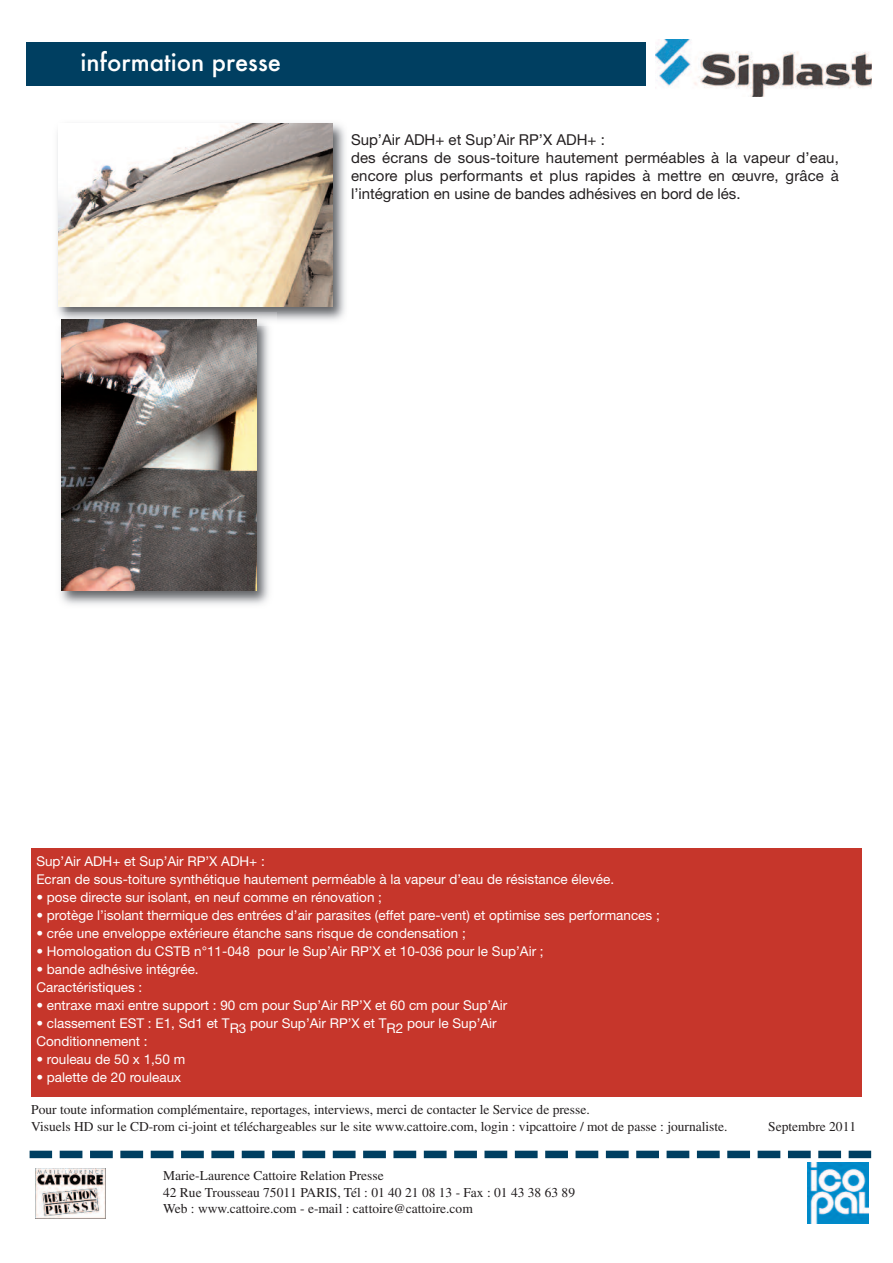
<style>
.page{position:relative;width:893px;height:1263px;background:#fff}
.page>*{position:absolute;margin:0;border:0;box-sizing:border-box;transform-origin:0 0}
.t1{font:500 24px "Futura";color:#fff}
.t2{font:15px/18px "Helvetica Neue";letter-spacing:.01em;color:#231f20}
.t3{font:13.5px/18px "Helvetica Neue";color:#fff}
.t4{font:13.5px/16.2px "Times";color:#231f20}
</style>
<div class="page">
<img style="left:655px;top:40px;width:216px;height:57px">
<div style="left:27px;top:42px;width:619px;height:44px;background:#003f61"></div>
<img style="left:57px;top:123px;width:288px;height:198px">
<img style="left:58px;top:124px;width:274px;height:183px">
<img style="left:57px;top:313px;width:219px;height:292px">
<img style="left:62px;top:320px;width:195px;height:270px">
<img style="left:808px;top:1162px;width:61px;height:61px">
<svg style="left:52px;top:1151px;width:797px;height:7px"></svg>
<div style="left:30px;top:1151px;width:22px;height:7px;background:#003f61"></div>
<div style="left:849px;top:1151px;width:22px;height:7px;background:#003f61"></div>
<svg style="left:35px;top:1168px;width:71px;height:51px"></svg>
<img style="left:36px;top:1168px;width:69px;height:51px">
<div style="left:32px;top:849px;width:830px;height:248px;background:#c6362b"></div>
<h1 class="t1" style="left:81px;top:48px;width:202px">information presse</h1>
<p class="t2" style="left:351px;top:130px;width:489px">Sup’Air ADH+ et Sup’Air RP’X ADH+ :<br>des écrans de sous-toiture hautement perméables à la vapeur d’eau, encore plus performants et plus rapides à mettre en œuvre, grâce à l’intégration en usine de bandes adhésives en bord de lés.</p>
<p class="t3" style="left:36px;top:852px;width:579px">Sup’Air ADH+ et Sup’Air RP’X ADH+ :<br>Ecran de sous-toiture synthétique hautement perméable à la vapeur d’eau de résistance élevée.</p>
<p class="t3" style="left:36px;top:888px;width:347px">• pose directe sur isolant, en neuf comme en rénovation ;</p>
<p class="t3" style="left:36px;top:906px;width:625px">• protège l’isolant thermique des entrées d’air parasites (effet pare-vent) et optimise ses performances ;</p>
<p class="t3" style="left:36px;top:924px;width:431px">• crée une enveloppe extérieure étanche sans risque de condensation ;</p>
<p class="t3" style="left:36px;top:942px;width:509px">• Homologation du CSTB n°11-048 pour le Sup’Air RP’X et 10-036 pour le Sup’Air ;</p>
<p class="t3" style="left:36px;top:960px;width:164px">• bande adhésive intégrée.<br>Caractéristiques :</p>
<p class="t3" style="left:36px;top:996px;width:472px">• entraxe maxi entre support : 90 cm pour Sup’Air RP’X et 60 cm pour Sup’Air</p>
<p class="t3" style="left:36px;top:1014px;width:462px">• classement EST : E1, Sd1 et TR3 pour Sup’Air RP’X et TR2 pour le Sup’Air<br>Conditionnement :</p>
<p class="t3" style="left:36px;top:1050px;width:150px">• rouleau de 50 x 1,50 m</p>
<p class="t3" style="left:36px;top:1068px;width:146px">• palette de 20 rouleaux</p>
<p class="t4" style="left:31px;top:1103px;width:698px">Pour toute information complémentaire, reportages, interviews, merci de contacter le Service de presse.<br>Visuels HD sur le CD-rom ci-joint et téléchargeables sur le site www.cattoire.com, login : vipcattoire / mot de passe : journaliste.</p>
<p class="t4" style="left:163px;top:1169px;width:414px">Marie-Laurence Cattoire Relation Presse<br>42 Rue Trousseau 75011 PARIS, Tél : 01 40 21 08 13 - Fax : 01 43 38 63 89<br>Web : www.cattoire.com - e-mail : cattoire@cattoire.com</p>
<p class="t4" style="left:768px;top:1119px;width:90px">Septembre 2011</p>
</div>
